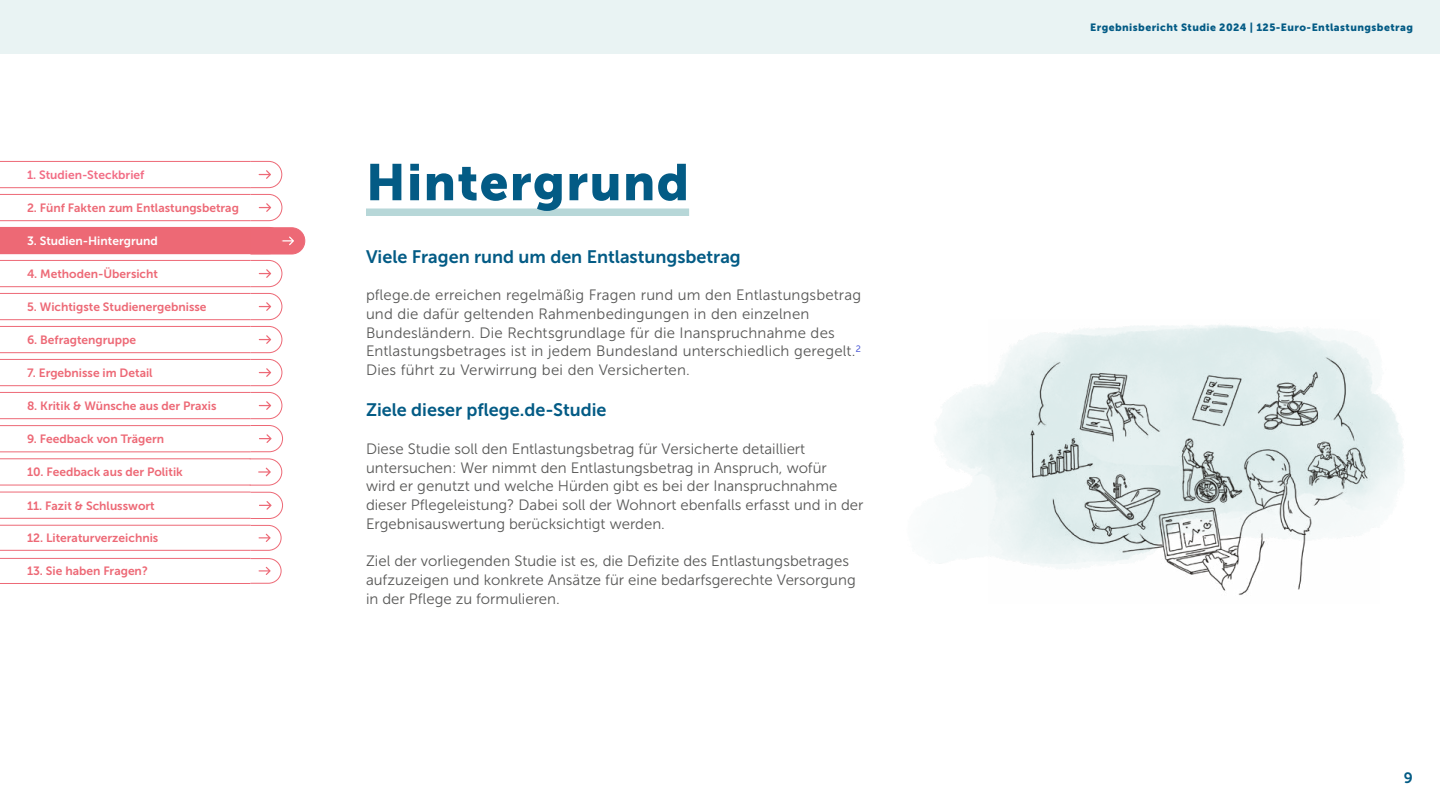
<style>
.page{position:relative;width:1440px;height:810px;background:#fff}
.page>*{position:absolute;margin:0;border:0;box-sizing:border-box;transform-origin:0 0}
.t1{font:51px "Museo Sans 900";letter-spacing:.025em;color:#035b85}
.t2{font:18px "Museo Sans 700";color:#035b85}
.t3{font:15px/18.8px "Museo Sans 300";color:#575756}
.t4{font:15px "Museo Sans 700";color:#035b85}
.t5{font:12px "Museo Sans 700";color:#ed6976}
.t6{font:12px "Museo Sans 700";color:#fff}
.t7{font:12px "Museo Sans 700";color:#f26d85}
.t8{font:10.5px "Museo Sans 900";letter-spacing:.04em;color:#035b85}
.s1{color:#4f5cd6}
</style>
<div class="page">
<div style="left:0;top:0;width:1440px;height:54px;background:#e9f3f3"></div>
<img style="left:988px;top:323px;width:392px;height:272px">
<div style="left:366px;top:208px;width:323px;height:8px;background:#b7d7d8"></div>
<div style="left:0;top:227px;width:250px;height:27px;background:#ed6975"></div>
<hr style="left:0;top:161px;width:250px;height:1px;background:#ed6976">
<hr style="left:0;top:188px;width:250px;height:1px;background:#ed6976">
<hr style="left:0;top:194px;width:250px;height:1px;background:#ed6976">
<hr style="left:0;top:220px;width:250px;height:1px;background:#ed6976">
<hr style="left:0;top:254px;width:250px;height:1px;background:#ed6976">
<hr style="left:0;top:260px;width:250px;height:1px;background:#ed6976">
<hr style="left:0;top:286px;width:250px;height:1px;background:#ed6976">
<hr style="left:0;top:293px;width:250px;height:1px;background:#ed6976">
<hr style="left:0;top:320px;width:250px;height:1px;background:#ed6976">
<hr style="left:0;top:326px;width:250px;height:1px;background:#ed6976">
<hr style="left:0;top:352px;width:250px;height:1px;background:#ed6976">
<hr style="left:0;top:359px;width:250px;height:1px;background:#ed6976">
<hr style="left:0;top:386px;width:250px;height:1px;background:#ed6976">
<hr style="left:0;top:392px;width:250px;height:1px;background:#ed6976">
<hr style="left:0;top:418px;width:250px;height:1px;background:#ed6976">
<hr style="left:0;top:425px;width:250px;height:1px;background:#ed6976">
<hr style="left:0;top:452px;width:250px;height:1px;background:#ed6976">
<hr style="left:0;top:459px;width:250px;height:1px;background:#ed6976">
<hr style="left:0;top:485px;width:250px;height:1px;background:#ed6976">
<hr style="left:0;top:492px;width:250px;height:1px;background:#ed6976">
<hr style="left:0;top:518px;width:250px;height:1px;background:#ed6976">
<hr style="left:0;top:525px;width:250px;height:1px;background:#ed6976">
<hr style="left:0;top:550px;width:250px;height:1px;background:#ed6976">
<hr style="left:0;top:558px;width:250px;height:1px;background:#ed6976">
<hr style="left:0;top:583px;width:250px;height:1px;background:#ed6976">
<svg style="left:250px;top:194px;width:32px;height:27px"></svg>
<svg style="left:250px;top:227px;width:55px;height:27px"></svg>
<svg style="left:250px;top:260px;width:32px;height:27px"></svg>
<svg style="left:250px;top:293px;width:32px;height:27px"></svg>
<svg style="left:250px;top:326px;width:32px;height:27px"></svg>
<svg style="left:250px;top:359px;width:32px;height:27px"></svg>
<svg style="left:250px;top:392px;width:32px;height:27px"></svg>
<svg style="left:250px;top:425px;width:33px;height:27px"></svg>
<svg style="left:249px;top:459px;width:33px;height:27px"></svg>
<svg style="left:250px;top:492px;width:33px;height:27px"></svg>
<svg style="left:250px;top:525px;width:31px;height:26px"></svg>
<svg style="left:250px;top:558px;width:31px;height:26px"></svg>
<svg style="left:250px;top:161px;width:32px;height:27px"></svg>
<p class="t7" style="left:27px;top:168px;width:119px">1. Studien-Steckbrief</p>
<p class="t5" style="left:27px;top:201px;width:213px">2. Fünf Fakten zum Entlastungsbetrag</p>
<p class="t6" style="left:27px;top:234px;width:132px">3. Studien-Hintergrund</p>
<p class="t5" style="left:27px;top:267px;width:133px">4. Methoden-Übersicht</p>
<p class="t5" style="left:27px;top:300px;width:181px">5. Wichtigste Studienergebnisse</p>
<p class="t5" style="left:27px;top:333px;width:111px">6. Befragtengruppe</p>
<p class="t5" style="left:27px;top:366px;width:127px">7. Ergebnisse im Detail</p>
<p class="t5" style="left:27px;top:399px;width:191px">8. Kritik &amp; Wünsche aus der Praxis</p>
<p class="t5" style="left:27px;top:432px;width:139px">9. Feedback von Trägern</p>
<p class="t5" style="left:27px;top:466px;width:157px">10. Feedback aus der Politik</p>
<p class="t5" style="left:27px;top:499px;width:129px">11. Fazit &amp; Schlusswort</p>
<p class="t5" style="left:27px;top:531px;width:133px">12. Literaturverzeichnis</p>
<p class="t5" style="left:27px;top:565px;width:122px">13. Sie haben Fragen?</p>
<h1 class="t1" style="left:366px;top:153px;width:325px">Hintergrund</h1>
<p class="t2" style="left:366px;top:246px;width:376px">Viele Fragen rund um den Entlastungsbetrag</p>
<p class="t3" style="left:366px;top:286px;width:497px">pflege.de erreichen regelmäßig Fragen rund um den Entlastungsbetrag und die dafür geltenden Rahmenbedingungen in den einzelnen Bundesländern. Die Rechtsgrundlage für die Inanspruchnahme des Entlastungsbetrages ist in jedem Bundesland unterschiedlich geregelt.<span class="s1">2<br></span>Dies führt zu Verwirrung bei den Versicherten.</p>
<p class="t2" style="left:366px;top:400px;width:242px">Ziele dieser pflege.de-Studie</p>
<p class="t3" style="left:366px;top:439px;width:499px">Diese Studie soll den Entlastungsbetrag für Versicherte detailliert untersuchen: Wer nimmt den Entlastungsbetrag in Anspruch, wofür<br>wird er genutzt und welche Hürden gibt es bei der Inanspruchnahme dieser Pflegeleistung? Dabei soll der Wohnort ebenfalls erfasst und in der Ergebnisauswertung berücksichtigt werden.</p>
<p class="t3" style="left:366px;top:552px;width:491px">Ziel der vorliegenden Studie ist es, die Defizite des Entlastungsbetrages aufzuzeigen und konkrete Ansätze für eine bedarfsgerechte Versorgung in der Pflege zu formulieren.</p>
<p class="t8" style="left:1090px;top:21px;width:324px">Ergebnisbericht Studie 2024 | 125-Euro-Entlastungsbetrag</p>
<p class="t4" style="left:1404px;top:769px;width:11px">9</p>
</div>
